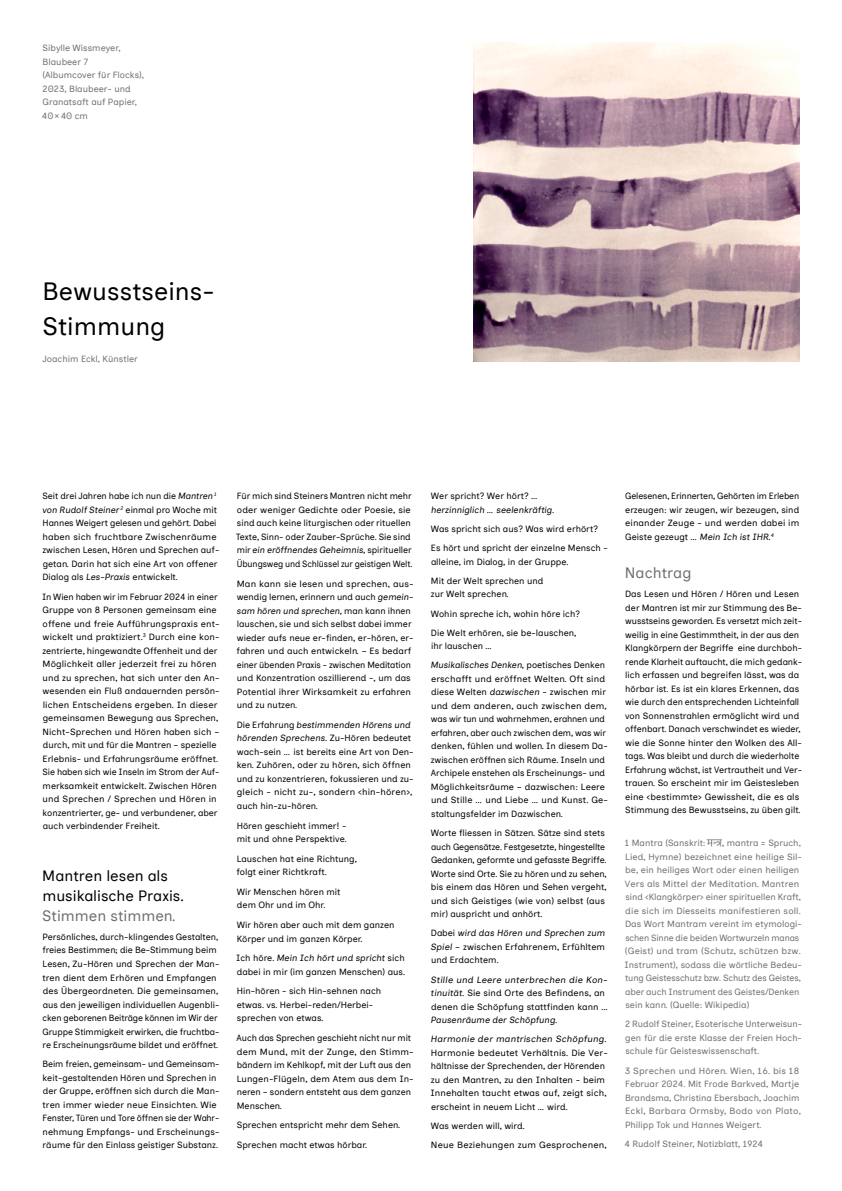
<style>
.page{position:relative;width:842px;height:1191px;background:#fff}
.page>*{position:absolute;margin:0;border:0;box-sizing:border-box;transform-origin:0 0}
.t1{font:25px/35px "Inclusive Sans";color:#000}
.t2{font:15px/20px "Inclusive Sans";color:#000}
.t3{font:15px "Inclusive Sans";color:#706f6f}
.t4{font:9px/13.5px "Inclusive Sans";color:#000}
.t5{font:9px/13.5px "Inclusive Sans";color:#706f6f}
.t6{font:italic 9px/19.2px "Inclusive Sans";color:#000}
.s1{font-style:italic}
</style>
<div class="page">
<img style="left:707px;top:839px;width:15px;height:7px">
<img style="left:473px;top:43px;width:326px;height:319px">
<p class="t5" style="left:42px;top:41px;width:104px">Sibylle Wissmeyer,<br>Blaubeer 7<br>(Albumcover für Flocks),<br>2023, Blaubeer- und<br>Granatsaft auf Papier,<br>40×40 cm</p>
<h1 class="t1" style="left:43px;top:273px;width:173px">Bewusstseins-<br>Stimmung</h1>
<p class="t5" style="left:43px;top:351px;width:97px">Joachim Eckl, Künstler</p>
<p class="t4" style="left:42px;top:489px;width:178px">Seit drei Jahren habe ich nun die <span class="s1">Mantren</span> <sup>1 </sup><span class="s1">von Rudolf Steiner</span> <sup>2</sup> einmal pro Woche mit Hannes Weigert gelesen und gehört. Dabei haben sich fruchtbare Zwischenräume zwischen Lesen, Hören und Sprechen auf&shy;getan. Darin hat sich eine Art von offener Dialog als <span class="s1">Les-Praxis</span> entwickelt.</p>
<p class="t4" style="left:42px;top:589px;width:179px">In Wien haben wir im Februar 2024 in einer Gruppe von 8 Personen gemeinsam eine offene und freie Aufführungspraxis ent&shy;wickelt und praktiziert.<sup>3</sup> Durch eine kon&shy;zentrierte, hingewandte Offenheit und der Möglichkeit aller jederzeit frei zu hören und zu sprechen, hat sich unter den An&shy;wesenden ein Fluß andauernden persön&shy;lichen Entscheidens ergeben. In dieser gemeinsamen Bewegung aus Sprechen, Nicht-Sprechen und Hören haben sich – durch, mit und für die Mantren – spezielle Erlebnis- und Erfahrungsräume eröffnet.<br>Sie haben sich wie Inseln im Strom der Auf&shy;merksamkeit entwickelt. Zwischen Hören und Sprechen / Sprechen und Hören in konzentrierter, ge- und verbundener, aber auch verbindender Freiheit.</p>
<h2 class="t2" style="left:42px;top:865px;width:143px">Mantren lesen als musikalische Praxis.</h2>
<h2 class="t3" style="left:42px;top:903px;width:135px">Stimmen stimmen.</h2>
<p class="t4" style="left:42px;top:930px;width:179px">Persönliches, durch-klingendes Gestalten, freies Bestimmen; die Be-Stimmung beim Lesen, Zu-Hören und Sprechen der Man&shy;tren dient dem Erhören und Empfangen des Übergeordneten. Die gemeinsamen, aus den jeweiligen individuellen Augenbli&shy;cken geborenen Beiträge können im Wir der Gruppe Stimmigkeit erwirken, die fruchtba&shy;re Erscheinungsräume bildet und eröffnet.</p>
<p class="t4" style="left:43px;top:1057px;width:178px">Beim freien, gemeinsam- und Gemeinsam&shy;keit-gestaltenden Hören und Sprechen in der Gruppe, eröffnen sich durch die Man&shy;tren immer wieder neue Einsichten. Wie Fenster, Türen und Tore öffnen sie der Wahr&shy;nehmung Empfangs- und Erscheinungs&shy;räume für den Einlass geistiger Substanz.</p>
<p class="t4" style="left:236px;top:489px;width:178px">Für mich sind Steiners Mantren nicht mehr oder weniger Gedichte oder Poesie, sie sind auch keine liturgischen oder rituellen Texte, Sinn- oder Zauber-Sprüche. Sie sind mir <span class="s1">ein eröffnendes Geheimnis,</span> spiritueller Übungsweg und Schlüssel zur geistigen Welt.</p>
<p class="t4" style="left:237px;top:576px;width:179px">Man kann sie lesen und sprechen, aus&shy;wendig lernen, erinnern und auch <span class="s1">gemein&shy;sam hören und sprechen,</span> man kann ihnen lauschen, sie und sich selbst dabei immer wieder aufs neue er-finden, er-hören, er&shy;fahren und auch entwickeln. – Es bedarf einer übenden Praxis - zwischen Meditation und Konzentration oszillierend -, um das Potential ihrer Wirksamkeit zu erfahren und zu nutzen.</p>
<p class="t4" style="left:237px;top:717px;width:178px">Die Erfahrung <span class="s1">bestimmenden Hörens und hörenden Sprechens.</span> Zu-Hören bedeutet wach-sein … ist bereits eine Art von Den&shy;ken. Zuhören, oder zu hören, sich öffnen und zu konzentrieren, fokussieren und zu&shy;gleich - nicht zu-, sondern ‹hin-hören›, auch hin-zu-hören.</p>
<p class="t4" style="left:237px;top:818px;width:112px">Hören geschieht immer! - mit und ohne Perspektive.</p>
<p class="t4" style="left:237px;top:851px;width:122px">Lauschen hat eine Richtung, folgt einer Richtkraft.</p>
<p class="t4" style="left:237px;top:885px;width:105px">Wir Menschen hören mit dem Ohr und im Ohr.</p>
<p class="t4" style="left:237px;top:918px;width:159px">Wir hören aber auch mit dem ganzen<br>Körper und im ganzen Körper.</p>
<p class="t4" style="left:236px;top:951px;width:170px">Ich höre. <span class="s1">Mein Ich hört und spricht</span> sich dabei in mir (im ganzen Menschen) aus.</p>
<p class="t4" style="left:237px;top:984px;width:146px">Hin-hören - sich Hin-sehnen nach etwas. vs. Herbei-reden/Herbei&shy;sprechen von etwas.</p>
<p class="t4" style="left:237px;top:1031px;width:179px">Auch das Sprechen geschieht nicht nur mit dem Mund, mit der Zunge, den Stimm&shy;bändern im Kehlkopf, mit der Luft aus den Lungen-Flügeln, dem Atem aus dem In&shy;neren – sondern entsteht aus dem ganzen Menschen.</p>
<p class="t4" style="left:237px;top:1115px;width:165px;line-height:19.7px">Sprechen entspricht mehr dem Sehen.<br>Sprechen macht etwas hörbar.</p>
<p class="t4" style="left:431px;top:489px;width:109px">Wer spricht? Wer hört? …</p>
<p class="t6" style="left:431px;top:500px;width:125px">herzinniglich … seelenkräftig.</p>
<p class="t4" style="left:431px;top:519px;width:178px;line-height:19.2px">Was spricht sich aus? Was wird erhört?<br>Es hört und spricht der einzelne Mensch -</p>
<p class="t4" style="left:431px;top:552px;width:139px;line-height:19.2px">alleine, im Dialog, in der Gruppe.<br>Mit der Welt sprechen und</p>
<p class="t4" style="left:431px;top:584px;width:151px;line-height:19.2px">zur Welt sprechen.<br>Wohin spreche ich, wohin höre ich?<br>Die Welt erhören, sie be-lauschen,</p>
<p class="t4" style="left:431px;top:636px;width:176px;line-height:19.2px">ihr lauschen ...<br><span class="s1">Musikalisches Denken,</span> poetisches Denken</p>
<p class="t4" style="left:431px;top:672px;width:179px">erschafft und eröffnet Welten. Oft sind diese Welten <span class="s1">dazwischen</span> - zwischen mir und dem anderen, auch zwischen dem, was wir tun und wahrnehmen, erahnen und erfahren, aber auch zwischen dem, was wir denken, fühlen und wollen. In diesem Da&shy;zwischen eröffnen sich Räume. Inseln und Archipele enstehen als Erscheinungs- und Möglichkeitsräume – dazwischen: Leere und Stille … und Liebe … und Kunst. Ge&shy;staltungsfelder im Dazwischen.</p>
<p class="t4" style="left:431px;top:826px;width:177px">Worte fliessen in Sätzen. Sätze sind stets auch Gegensätze. Festgesetzte, hingestellte Gedanken, geformte und gefasste Begriffe.<br>Worte sind Orte. Sie zu hören und zu sehen, bis einem das Hören und Sehen vergeht, und sich Geistiges (wie von) selbst (aus mir) auspricht und anhört.</p>
<p class="t4" style="left:431px;top:926px;width:176px;text-align:justify">Dabei <span class="s1">wird das Hören und Sprechen zum Spiel</span> – zwischen Erfahrenem, Erfühltem und Erdachtem.</p>
<p class="t4" style="left:431px;top:972px;width:179px"><span class="s1">Stille und Leere unterbrechen die Kon&shy;tinuität.</span> Sie sind Orte des Befindens, an denen die Schöpfung stattfinden kann …</p>
<p class="t6" style="left:431px;top:1010px;width:177px">Pausenräume der Schöpfung.<br>Harmonie der mantrischen Schöpfung.</p>
<p class="t4" style="left:430px;top:1045px;width:179px">Harmonie bedeutet Verhältnis. Die Ver&shy;hältnisse der Sprechenden, der Hörenden zu den Mantren, zu den Inhalten - beim Innehalten taucht etwas auf, zeigt sich, erscheint in neuem Licht … wird.</p>
<p class="t4" style="left:431px;top:1116px;width:177px;line-height:19.2px">Was werden will, wird.<br>Neue Beziehungen zum Gesprochenen,</p>
<p class="t4" style="left:625px;top:489px;width:176px;text-align:justify">Gelesenen, Erinnerten, Gehörten im Erleben erzeugen: wir zeugen, wir bezeugen, sind einander Zeuge - und werden dabei im Geiste gezeugt … <span class="s1">Mein Ich ist IHR.</span><sup>4</sup></p>
<h2 class="t3" style="left:625px;top:561px;width:68px">Nachtrag</h2>
<p class="t4" style="left:625px;top:587px;width:178px">Das Lesen und Hören / Hören und Lesen der Mantren ist mir zur Stimmung des Be&shy;wusstseins geworden. Es versetzt mich zeit&shy;weilig in eine Gestimmtheit, in der aus den Klangkörpern der Begriffe eine durchboh&shy;rende Klarheit auftaucht, die mich gedank&shy;lich erfassen und begreifen lässt, was da hörbar ist. Es ist ein klares Erkennen, das wie durch den entsprechenden Lichteinfall von Sonnenstrahlen ermöglicht wird und offenbart. Danach verschwindet es wieder, wie die Sonne hinter den Wolken des All&shy;tags. Was bleibt und durch die wiederholte Erfahrung wächst, ist Vertrautheit und Ver&shy;trauen. So erscheint mir im Geistesleben eine ‹bestimmte› Gewissheit, die es als Stimmung des Bewusstseins, zu üben gilt.</p>
<p class="t5" style="left:625px;top:836px;width:83px">1 Mantra (Sanskrit:</p>
<p class="t5" style="left:625px;top:836px;width:179px;text-indent:98px">, mantra = Spruch, Lied, Hymne) bezeichnet eine heilige Sil&shy;be, ein heiliges Wort oder einen heiligen Vers als Mittel der Meditation. Mantren sind ‹Klangkörper› einer spirituellen Kraft, die sich im Diesseits manifestieren soll.<br>Das Wort Mantram vereint im etymologi&shy;schen Sinne die beiden Wortwurzeln manas (Geist) und tram (Schutz, schützen bzw.<br>Instrument), sodass die wörtliche Bedeu&shy;tung Geistesschutz bzw. Schutz des Geistes, aber auch Instrument des Geistes/Denken sein kann. (Quelle: Wikipedia)</p>
<p class="t5" style="left:625px;top:1017px;width:178px;text-align:justify">2 Rudolf Steiner, Esoterische Unterweisun&shy;gen für die erste Klasse der Freien Hoch&shy;schule für Geisteswissenschaft.</p>
<p class="t5" style="left:625px;top:1063px;width:178px">3 Sprechen und Hören. Wien, 16. bis 18<br>Februar 2024. Mit Frode Barkved, Martje Brandsma, Christina Ebersbach, Joachim Eckl, Barbara Ormsby, Bodo von Plato, Philipp Tok und Hannes Weigert.</p>
<p class="t5" style="left:624px;top:1136px;width:140px">4 Rudolf Steiner, Notizblatt, 1924</p>
</div>
